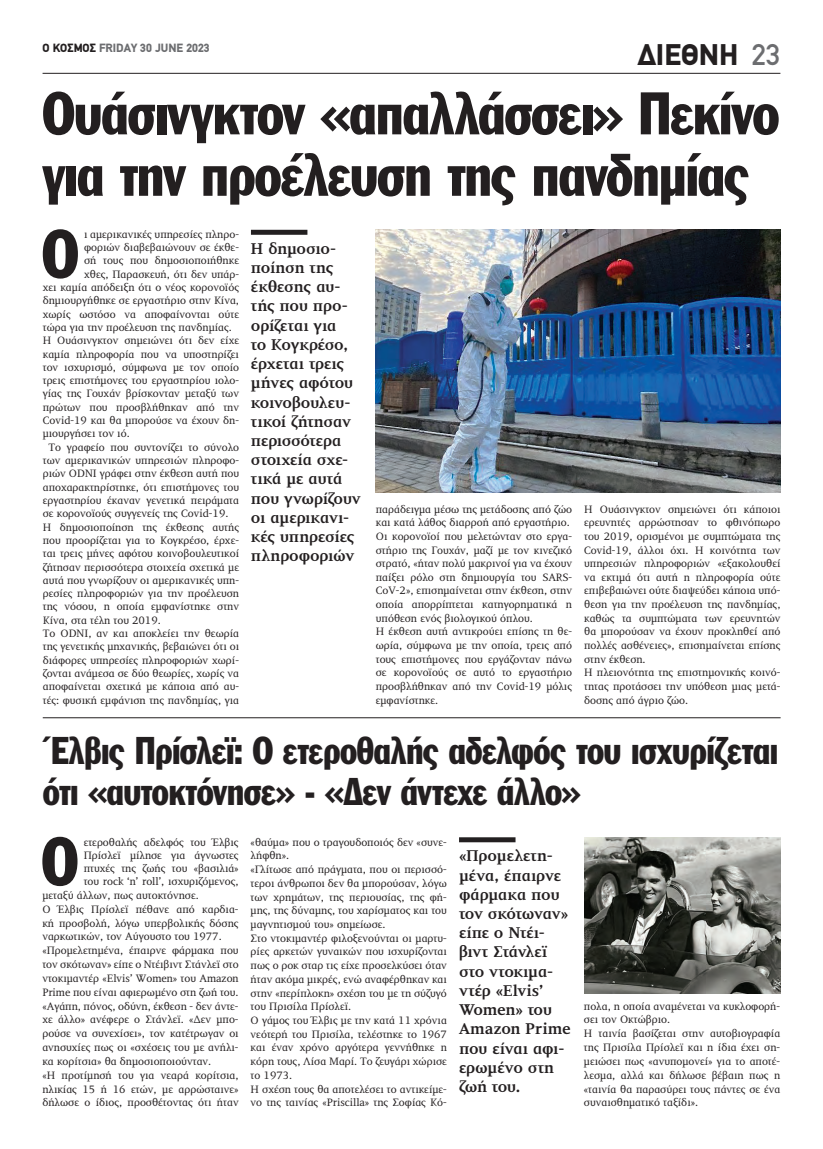
<style>
.page{position:relative;width:823px;height:1149px;background:#fff}
.page>*{position:absolute;margin:0;border:0;box-sizing:border-box;transform-origin:0 0}
.t1{font:66.6px "Franklin Gothic Greek Cond";color:#231f20}
.t2{font:58.9px/61.4px "Franklin Gothic Greek Cond";letter-spacing:-.02em;color:#231f20}
.t3{font:38px/41px "Franklin Gothic Greek Cond";letter-spacing:-.015em;color:#231f20}
.t4{font:900 30px "PF Din Text";color:#231f20}
.t5{font:700 16px/19.2px "PF Diplomat";letter-spacing:-.015em;color:#231f20}
.t6{font:900 12px "PF Din Text";color:#6c6d70}
.t7{font:11px/13.6px "PF Diplomat";color:#231f20}
.s1{color:#231f20}
.s2{font-weight:500;color:#6c6d70}
</style>
<div class="page">
<hr style="left:43px;top:73px;width:737px;height:1px;background:#231f20">
<div style="left:459px;top:837px;width:56px;height:5px;background:#231f20"></div>
<img style="left:584px;top:837px;width:196px;height:156px">
<hr style="left:43px;top:717px;width:737px;height:1px;background:#231f20">
<div style="left:251px;top:230px;width:56px;height:5px;background:#231f20"></div>
<img style="left:375px;top:230px;width:405px;height:262px">
<p class="t6" style="left:43px;top:40px;width:169px"><span class="s1">Ο ΚΟΣΜΟΣ</span> FRIDAY 30 JUNE 2023</p>
<h3 class="t4" style="left:637px;top:37px;width:102px">ΔΙΕΘΝΗ</h3>
<h3 class="t4" style="left:611px;top:37px;width:170px">ΠΑΡΟΙΚΙΑ <span class="s2">23</span></h3>
<h2 class="t2" style="left:43px;top:83px;width:738px">Ουάσινγκτον «απαλλάσσει» Πεκίνο για την προέλευση της πανδημίας</h2>
<h1 class="t1" style="left:42px;top:216px;width:38px">Ο</h1>
<p class="t7" style="left:84px;top:228px;width:156px">ι αμερικανικές υπηρεσίες πληρο-</p>
<p class="t7" style="left:84px;top:241px;width:156px">φοριών διαβεβαιώνουν σε έκθε-</p>
<p class="t7" style="left:84px;top:254px;width:156px">σή τους που δημοσιοποιήθηκε</p>
<p class="t7" style="left:84px;top:267px;width:156px">χθες, Παρασκευή, ότι δεν υπάρ-</p>
<p class="t7" style="left:43px;top:281px;width:198px">χει καμία απόδειξη ότι ο νέος κορονοϊός</p>
<p class="t7" style="left:43px;top:294px;width:198px">δημιουργήθηκε σε εργαστήριο στην Κίνα,</p>
<p class="t7" style="left:43px;top:307px;width:198px">χωρίς ωστόσο να αποφαίνονται ούτε</p>
<p class="t7" style="left:43px;top:320px;width:190px">τώρα για την προέλευση της πανδημίας.</p>
<p class="t7" style="left:43px;top:334px;width:198px">Η Ουάσινγκτον σημειώνει ότι δεν είχε</p>
<p class="t7" style="left:43px;top:347px;width:198px">καμία πληροφορία που να υποστηρίζει</p>
<p class="t7" style="left:43px;top:360px;width:198px">τον ισχυρισμό, σύμφωνα με τον οποίο</p>
<p class="t7" style="left:43px;top:374px;width:198px">τρεις επιστήμονες του εργαστηρίου ιολο-</p>
<p class="t7" style="left:43px;top:387px;width:198px">γίας της Γουχάν βρίσκονταν μεταξύ των</p>
<p class="t7" style="left:43px;top:400px;width:198px">πρώτων που προσβλήθηκαν από την</p>
<p class="t7" style="left:43px;top:414px;width:198px">Covid-19 και θα μπορούσε να έχουν δη-</p>
<p class="t7" style="left:43px;top:427px;width:88px">μιουργήσει τον ιό.</p>
<p class="t7" style="left:48px;top:440px;width:192px">Το γραφείο που συντονίζει το σύνολο</p>
<p class="t7" style="left:43px;top:453px;width:198px">των αμερικανικών υπηρεσιών πληροφο-</p>
<p class="t7" style="left:43px;top:467px;width:198px">ριών ODNI γράφει στην έκθεση αυτή που</p>
<p class="t7" style="left:43px;top:480px;width:198px">αποχαρακτηρίστηκε, ότι επιστήμονες του</p>
<p class="t7" style="left:43px;top:493px;width:198px">εργαστηρίου έκαναν γενετικά πειράματα</p>
<p class="t7" style="left:43px;top:507px;width:187px">σε κορονοϊούς συγγενείς της Covid-19.</p>
<p class="t7" style="left:43px;top:520px;width:198px">Η δημοσιοποίηση της έκθεσης αυτής</p>
<p class="t7" style="left:43px;top:533px;width:198px">που προορίζεται για το Κογκρέσο, έρχε-</p>
<p class="t7" style="left:43px;top:547px;width:198px">ται τρεις μήνες αφότου κοινοβουλευτικοί</p>
<p class="t7" style="left:43px;top:560px;width:198px">ζήτησαν περισσότερα στοιχεία σχετικά με</p>
<p class="t7" style="left:43px;top:573px;width:198px">αυτά που γνωρίζουν οι αμερικανικές υπη-</p>
<p class="t7" style="left:43px;top:586px;width:198px">ρεσίες πληροφοριών για την προέλευση</p>
<p class="t7" style="left:43px;top:600px;width:198px">της νόσου, η οποία εμφανίστηκε στην</p>
<p class="t7" style="left:43px;top:613px;width:119px">Κίνα, στα τέλη του 2019.</p>
<p class="t7" style="left:43px;top:626px;width:198px">Το ODNI, αν και αποκλείει την θεωρία</p>
<p class="t7" style="left:43px;top:640px;width:198px">της γενετικής μηχανικής, βεβαιώνει ότι οι</p>
<p class="t7" style="left:43px;top:653px;width:198px">διάφορες υπηρεσίες πληροφοριών χωρί-</p>
<p class="t7" style="left:43px;top:666px;width:198px">ζονται ανάμεσα σε δύο θεωρίες, χωρίς να</p>
<p class="t7" style="left:43px;top:680px;width:198px">αποφαίνεται σχετικά με κάποια από αυ-</p>
<p class="t7" style="left:43px;top:693px;width:198px">τές: φυσική εμφάνιση της πανδημίας, για</p>
<h3 class="t5" style="left:251px;top:239px;width:111px">Η δημοσιο&shy;ποίηση της έκθεσης αυ&shy;τής που προ&shy;ορίζεται για<br>το Κογκρέσο, έρχεται τρεις μήνες αφότου κοινοβουλευ&shy;τικοί ζήτησαν περισσότερα στοιχεία σχε&shy;τικά με αυτά που γνωρίζουν οι αμερικανι&shy;κές υπηρεσίες πληροφοριών</h3>
<p class="t7" style="left:375px;top:502px;width:198px">παράδειγμα μέσω της μετάδοσης από ζώο και κατά λάθος διαρροή από εργαστήριο.<br>Οι κορονοϊοί που μελετώνταν στο εργα&shy;στήριο της Γουχάν, μαζί με τον κινεζικό στρατό, «ήταν πολύ μακρινοί για να έχουν παίξει ρόλο στη δημιουργία του SARS-CoV-2», επισημαίνεται στην έκθεση, στην οποία απορρίπτεται κατηγορηματικά η υπόθεση ενός βιολογικού όπλου.<br>Η έκθεση αυτή αντικρούει επίσης τη θε&shy;ωρία, σύμφωνα με την οποία, τρεις από τους επιστήμονες που εργάζονταν πάνω σε κορονοϊούς σε αυτό το εργαστήριο προσβλήθηκαν από την Covid-19 μόλις εμφανίστηκε.</p>
<p class="t7" style="left:584px;top:502px;width:198px">Η Ουάσινγκτον σημειώνει ότι κάποιοι ερευνητές αρρώστησαν το φθινόπωρο του 2019, ορισμένοι με συμπτώματα της Covid-19, άλλοι όχι. Η κοινότητα των υπηρεσιών πληροφοριών «εξακολουθεί να εκτιμά ότι αυτή η πληροφορία ούτε επιβεβαιώνει ούτε διαψεύδει κάποια υπό&shy;θεση για την προέλευση της πανδημίας, καθώς τα συμπτώματα των ερευνητών θα μπορούσαν να έχουν προκληθεί από πολλές ασθένειες», επισημαίνεται επίσης στην έκθεση.<br>Η πλειονότητα της επιστημονικής κοινό&shy;τητας προτάσσει την υπόθεση μιας μετά&shy;δοσης από άγριο ζώο.</p>
<h3 class="t3" style="left:43px;top:729px;width:736px">Έλβις Πρίσλεϊ: Ο ετεροθαλής αδελφός του ισχυρίζεται ότι «αυτοκτόνησε» - «Δεν άντεχε άλλο»</h3>
<p class="t7" style="left:250px;top:835px;width:198px">«θαύμα» που ο τραγουδοποιός δεν «συνε&shy;λήφθη».<br>«Γλίτωσε από πράγματα, που οι περισσό&shy;τεροι άνθρωποι δεν θα μπορούσαν, λόγω των χρημάτων, της περιουσίας, της φή&shy;μης, της δύναμης, του χαρίσματος και του μαγνητισμού του» σημείωσε.<br>Στο ντοκιμαντέρ φιλοξενούνται οι μαρτυ&shy;ρίες αρκετών γυναικών που ισχυρίζονται πως ο ροκ σταρ τις είχε προσελκύσει όταν ήταν ακόμα μικρές, ενώ αναφέρθηκαν και στην «περίπλοκη» σχέση του με τη σύζυγό του Πρισίλα Πρίσλεϊ.<br>Ο γάμος του Έλβις με την κατά 11 χρόνια νεότερή του Πρισίλα, τελέστηκε το 1967 και έναν χρόνο αργότερα γεννήθηκε η κόρη τους, Λίσα Μαρί. Το ζευγάρι χώρισε το 1973.<br>Η σχέση τους θα αποτελέσει το αντικείμε&shy;νο της ταινίας «Priscilla» της Σοφίας Κό-</p>
<h1 class="t1" style="left:42px;top:823px;width:38px">Ο</h1>
<p class="t7" style="left:84px;top:835px;width:156px">ετεροθαλής αδελφός του Έλβις</p>
<h3 class="t5" style="left:459px;top:846px;width:113px">«Προμελετη&shy;μένα, έπαιρνε φάρμακα που τον σκότωναν» είπε ο Ντέι&shy;βιντ Στάνλεϊ στο ντοκιμα&shy;ντέρ «Elvis’<br>Women» του<br>Amazon Prime που είναι αφι&shy;ερωμένο στη ζωή του.</h3>
<p class="t7" style="left:84px;top:848px;width:156px">Πρίσλεϊ μίλησε για άγνωστες</p>
<p class="t7" style="left:84px;top:861px;width:156px">πτυχές της ζωής του «βασιλιά»</p>
<p class="t7" style="left:84px;top:874px;width:156px">του rock ‘n’ roll’, ισχυριζόμενος,</p>
<p class="t7" style="left:42px;top:888px;width:158px">μεταξύ άλλων, πως αυτοκτόνησε.</p>
<p class="t7" style="left:42px;top:902px;width:198px">Ο Έλβις Πρίσλεϊ πέθανε από καρδια-</p>
<p class="t7" style="left:42px;top:916px;width:198px">κή προσβολή, λόγω υπερβολικής δόσης</p>
<p class="t7" style="left:42px;top:930px;width:181px">ναρκωτικών, τον Αύγουστο του 1977.</p>
<p class="t7" style="left:42px;top:943px;width:198px">«Προμελετημένα, έπαιρνε φάρμακα που</p>
<p class="t7" style="left:42px;top:957px;width:198px">τον σκότωναν» είπε ο Ντέιβιντ Στάνλεϊ στο</p>
<p class="t7" style="left:42px;top:971px;width:198px">ντοκιμαντέρ «Elvis’ Women» του Amazon</p>
<p class="t7" style="left:42px;top:985px;width:198px">Prime που είναι αφιερωμένο στη ζωή του.</p>
<p class="t7" style="left:42px;top:999px;width:198px">«Αγάπη, πόνος, οδύνη, έκθεση - δεν άντε-</p>
<p class="t7" style="left:42px;top:1012px;width:198px">χε άλλο» ανέφερε ο Στάνλεϊ. «Δεν μπο-</p>
<p class="t7" style="left:42px;top:1026px;width:198px">ρούσε να συνεχίσει», τον κατέτρωγαν οι</p>
<p class="t7" style="left:42px;top:1040px;width:198px">ανησυχίες πως οι «σχέσεις του με ανήλι-</p>
<p class="t7" style="left:42px;top:1054px;width:170px">κα κορίτσια» θα δημοσιοποιούνταν.</p>
<p class="t7" style="left:42px;top:1068px;width:198px">«Η προτίμησή του για νεαρά κορίτσια,</p>
<p class="t7" style="left:42px;top:1081px;width:198px">ηλικίας 15 ή 16 ετών, με αρρώσταινε»</p>
<p class="t7" style="left:42px;top:1095px;width:198px">δήλωσε ο ίδιος, προσθέτοντας ότι ήταν</p>
<p class="t7" style="left:583px;top:998px;width:198px">πολα, η οποία αναμένεται να κυκλοφορή&shy;σει τον Οκτώβριο.<br>Η ταινία βασίζεται στην αυτοβιογραφία της Πρισίλα Πρίσλεϊ και η ίδια έχει ση&shy;μειώσει πως «ανυπομονεί» για το αποτέ&shy;λεσμα, αλλά και δήλωσε βέβαιη πως η «ταινία θα παρασύρει τους πάντες σε ένα συναισθηματικό ταξίδι».</p>
</div>
